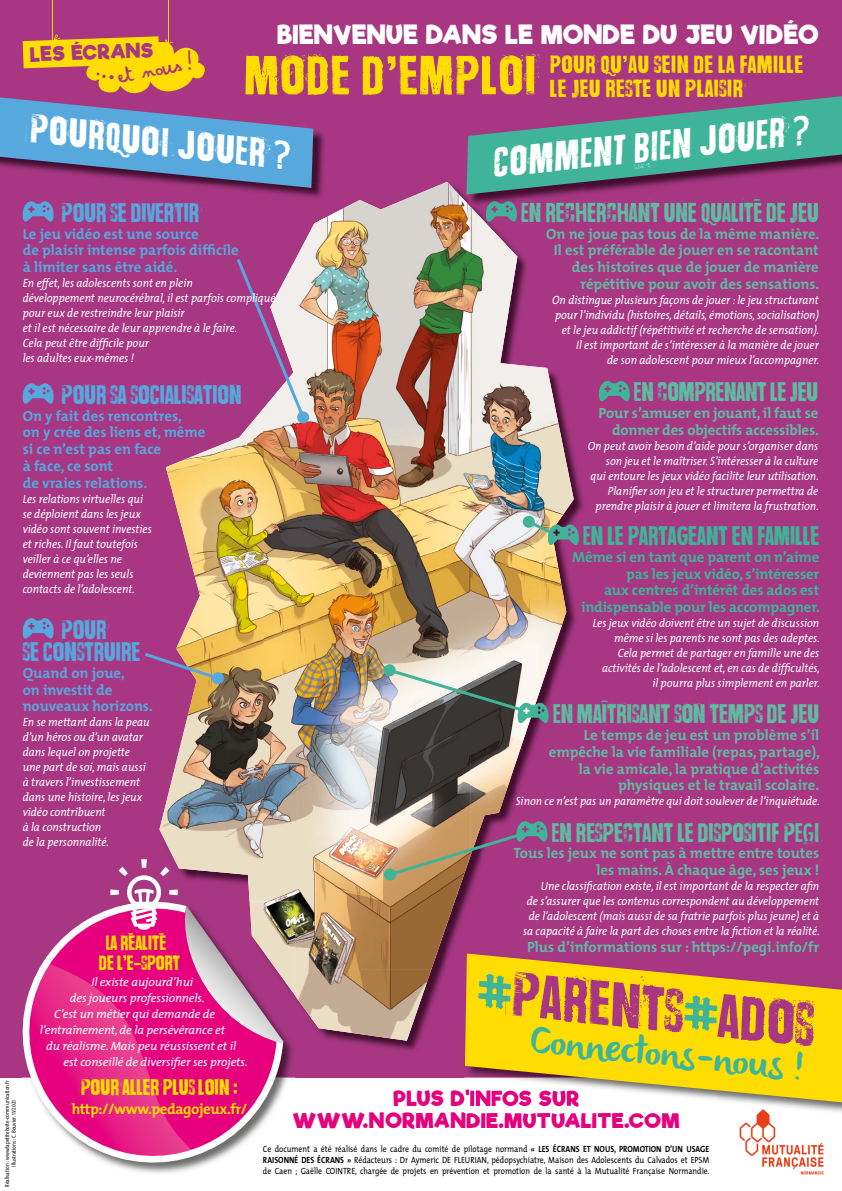
<style>
.page{position:relative;width:842px;height:1191px;background:#fff}
.page>*{position:absolute;margin:0;border:0;box-sizing:border-box;transform-origin:0 0}
.t1{font:60.1px "Wrongtimewrongplace";color:#a83683;scale:1.06 1}
.t2{font:53px "Wrongtimewrongplace";letter-spacing:.025em;color:#fd0;scale:1.06 1}
.t3{font:40.2px "Wrongtimewrongplace";color:#fff}
.t4{font:39.9px "olivier";color:#3fb498}
.t5{font:39px "Wrongtimewrongplace";color:#fff;scale:1.06 1}
.t6{font:26px "Wrongtimewrongplace";color:#5fbca2}
.t7{font:26px/22.3px "Wrongtimewrongplace";color:#56a8dd;text-align:center}
.t8{font:26px "Wrongtimewrongplace";color:#3fb498}
.t9{font:700 25px "Riffic Free";letter-spacing:.03em;color:#fff}
.t10{font:24px "Wrongtimewrongplace";letter-spacing:.02em;color:#fd0;scale:1.06 1}
.t11{font:22px "Wrongtimewrongplace";color:#fd0}
.t12{font:22px "Amandine";color:#a83683}
.t13{font:700 20px "Riffic Free";letter-spacing:.04em;color:#e6007d}
.t14{font:20px/20px "Wrongtimewrongplace";color:#fd0;text-align:center}
.t15{font:700 19px "Riffic Free";color:#a83683}
.t16{font:700 15px "The Mix";letter-spacing:-.03em;color:#fd0}
.t17{font:700 14.8px/16.8px "The Mix";color:#5fbca2;text-align:right}
.t18{font:700 14.8px/16.8px "The Mix";color:#56a8dd}
.t19{font:700 14.8px/16.8px "The Mix";letter-spacing:-.01em;color:#3fb498;text-align:right}
.t20{font:italic 12px/15px "The Mix";color:#fff;text-align:right;scale:.9 1}
.t21{font:italic 12px "The Mix";color:#fff}
.t22{font:9px/11px "The Mix";color:#000;text-align:justify;scale:.86 1}
.t23{font:5.8px/6.5px "The Mix";color:#000;text-align:center;scale:.83 1}
.s1{font-size:23.1px}
.s2{font-size:23.5px}
.s3{font-size:23.8px}
.s4{font-size:22.4px}
.s5{font-family:"The Mix Caps"}
.s6{color:#3fb498}
.s7{font-weight:700}
</style>
<div class="page">
<div style="left:0;top:0;width:842px;height:1077px;background:#a83683"></div>
<img style="left:574px;top:459px;width:9px;height:166px">
<img style="left:410px;top:1040px;width:9px;height:11px">
<img style="left:338px;top:1040px;width:72px;height:11px">
<img style="left:297px;top:182px;width:208px;height:572px">
<img style="left:505px;top:243px;width:35px;height:552px">
<img style="left:263px;top:255px;width:35px;height:744px">
<img style="left:539px;top:367px;width:35px;height:325px">
<img style="left:228px;top:418px;width:35px;height:441px">
<img style="left:159px;top:442px;width:70px;height:417px">
<img style="left:297px;top:754px;width:174px;height:215px">
<img style="left:470px;top:754px;width:35px;height:66px">
<img style="left:297px;top:969px;width:134px;height:71px">
<svg style="left:22px;top:618px;width:32px;height:20px"></svg>
<hr style="left:52px;top:0;width:1px;height:42px;background:#fd0">
<hr style="left:168px;top:0;width:1px;height:44px;background:#fd0">
<svg style="left:237px;top:259px;width:67px;height:159px"></svg>
<div style="left:297px;top:411px;width:12px;height:12px;background:#56a8dd;border-radius:50%"></div>
<svg style="left:145px;top:653px;width:73px;height:29px"></svg>
<div style="left:212px;top:672px;width:12px;height:12px;background:#56a8dd;border-radius:50%"></div>
<svg style="left:22px;top:201px;width:32px;height:21px"></svg>
<svg style="left:599px;top:381px;width:31px;height:20px"></svg>
<svg style="left:22px;top:383px;width:32px;height:21px"></svg>
<img style="left:283px;top:995px;width:12px;height:57px">
<img style="left:283px;top:901px;width:12px;height:94px">
<svg style="left:12px;top:1077px;width:186px;height:96px"></svg>
<svg style="left:18px;top:992px;width:208px;height:175px"></svg>
<img style="left:313px;top:128px;width:12px;height:56px">
<img style="left:224px;top:184px;width:101px;height:16px">
<svg style="left:0;top:35px;width:313px;height:153px"></svg>
<div style="left:384px;top:664px;width:12px;height:12px;background:#3fb498;border-radius:50%"></div>
<div style="left:384px;top:868px;width:12px;height:12px;background:#3fb498;border-radius:50%"></div>
<div style="left:523px;top:516px;width:12px;height:12px;background:#3fb498;border-radius:50%"></div>
<svg style="left:389px;top:669px;width:160px;height:54px;background:#909691"></svg>
<svg style="left:528px;top:520px;width:51px;height:25px"></svg>
<svg style="left:390px;top:820px;width:158px;height:56px"></svg>
<svg style="left:466px;top:96px;width:376px;height:126px"></svg>
<img style="left:739px;top:1116px;width:85px;height:59px">
<img style="left:464px;top:1097px;width:115px;height:9px">
<img style="left:464px;top:1112px;width:215px;height:4px">
<img style="left:756px;top:1104px;width:86px;height:12px">
<svg style="left:465px;top:953px;width:377px;height:151px;fill:#fd0"></svg>
<svg style="left:29px;top:859px;width:254px;height:296px"></svg>
<h3 class="t15" style="left:30px;top:43px;width:124px;rotate:-2deg">LES ÉCRANS</h3>
<h3 class="t12" style="left:114px;top:61px;width:79px;rotate:-11deg">et <span class="s1">n</span><span class="s2">o</span><span class="s3">us</span><span class="s4">!</span></h3>
<h3 class="t9" style="left:277px;top:19px;width:542px">BIENVENUE DANS LE MONDE DU JEU VIDÉO</h3>
<h2 class="t2" style="left:244px;top:46px;width:277px">MODE D EMPLOI</h2>
<h2 class="t2" style="left:386px;top:15px;width:12px">,</h2>
<h3 class="t10" style="left:550px;top:51px;width:240px">POUR QU ’AU SEIN DE LA FAMILLE</h3>
<h3 class="t10" style="left:622px;top:37px;width:6px">,</h3>
<h3 class="t10" style="left:550px;top:75px;width:184px">LE JEU RESTE UN PLAISIR</h3>
<h3 class="t5" style="left:33px;top:107px;width:249px;rotate:6deg">POURQUOI JOUER ?</h3>
<h3 class="t3" style="left:489px;top:141px;width:319px;rotate:-6deg">COMMENT BIEN JOUER ?</h3>
<h3 class="t7" style="left:61px;top:201px;width:140px">POUR SE DIVERTIR</h3>
<p class="t18" style="left:23px;top:225px;width:217px">Le jeu vidéo est une source<br>de plaisir intense parfois difficile à limiter sans être aidé.</p>
<p class="t20" style="left:23px;top:276px;width:282px;text-align:left">En effet, les adolescents sont en plein<br>développement neurocérébral, il est parfois compliqué pour eux de restreindre leur plaisir<br>et il est nécessaire de leur apprendre à le faire.<br>Cela peut être difficile pour<br>les adultes eux-mêmes !</p>
<h3 class="t6" style="left:521px;top:198px;width:299px">EN RECHERCHANT UNE QUALITEÉ DE JEU</h3>
<p class="t17" style="left:546px;top:225px;width:275px">On ne joue pas tous de la même manière.<br>Il est préférable de jouer en se racontant des histoires que de jouer de manière répétitive pour avoir des sensations.</p>
<p class="t20" style="left:552px;top:292px;width:299px">On distingue plusieurs façons de jouer : le jeu structurant pour l’individu (histoires, détails, émotions, socialisation) et le jeu addictif (répétitivité et recherche de sensation).<br>Il est important de s’intéresser à la manière de jouer<br>de son adolescent pour mieux l’accompagner.</p>
<h3 class="t7" style="left:61px;top:383px;width:182px">POUR SA SOCIALISATION</h3>
<p class="t18" style="left:23px;top:407px;width:184px">On y fait des rencontres,<br>on y crée des liens et, même si ce n’est pas en face<br>à face, ce sont<br>de vraies relations.</p>
<p class="t20" style="left:23px;top:491px;width:145px;text-align:left">Les relations virtuelles qui se déploient dans les jeux vidéo sont souvent investies et riches. Il faut toutefois veiller à ce qu’elles ne deviennent pas les seuls contacts de l’adolescent.</p>
<h3 class="t7" style="left:23px;top:618px;width:119px">POUR<br>SE CONSTRUIRE</h3>
<p class="t18" style="left:23px;top:664px;width:132px">Quand on joue,<br>on investit de nouveaux horizons.</p>
<p class="t20" style="left:23px;top:715px;width:143px;text-align:left">En se mettant dans la peau d’un héros ou d’un avatar dans lequel on projette une part de soi, mais aussi à travers l’investissement dans une histoire, les jeux vidéo contribuent<br>à la construction<br>de la personnalité.</p>
<p class="t23" style="left:4px;top:1186px;width:130px;rotate:-90deg">Réalisation : www.lapetiteboite-communication.fr<br>Illustrations : C. Bouvier. <span class="s5">11/2021</span></p>
<h3 class="t14" style="left:99px;top:933px;width:83px">LA REALITE<br>DE L E-SPORT</h3>
<h3 class="t14" style="left:123px;top:941px;width:6px">’,</h3>
<p class="t21" style="left:91px;top:974px;width:103px">Il existe aujourd’hui</p>
<p class="t21" style="left:70px;top:990px;width:136px">des joueurs professionnels.</p>
<p class="t21" style="left:54px;top:1006px;width:162px">C’est un métier qui demande de</p>
<p class="t21" style="left:40px;top:1022px;width:187px">l’entraînement, de la persévérance et</p>
<p class="t21" style="left:46px;top:1038px;width:191px">du réalisme. Mais peu réussissent et il</p>
<p class="t21" style="left:63px;top:1054px;width:186px">est conseillé de diversifier ses projets.</p>
<h3 class="t11" style="left:81px;top:1075px;width:159px">POUR ALLER PLUS LOIN :</h3>
<p class="t16" style="left:72px;top:1099px;width:177px">http://www.pedagojeux.fr/</p>
<h3 class="t6" style="left:634px;top:378px;width:186px">EN COMPRENANT LE JEU</h3>
<p class="t17" style="left:599px;top:405px;width:222px">Pour s’amuser en jouant, il faut se donner des objectifs accessibles.</p>
<p class="t20" style="left:588px;top:438px;width:258px">On peut avoir besoin d’aide pour s’organiser dans son jeu et le maîtriser. S’intéresser à la culture<br>qui entoure les jeux vidéo facilite leur utilisation.<br>Planifier son jeu et le structurer permettra de prendre plaisir à jouer et limitera la frustration.</p>
<h3 class="t8" style="left:583px;top:521px;width:238px">EN LE PARTAGEANT EN FAMILLE</h3>
<p class="t19" style="left:572px;top:548px;width:249px">Même si en tant que parent on n’aime pas les jeux vidéo, s’intéresser<br>aux centres d’intérêt des ados est indispensable pour les accompagner.</p>
<p class="t20" style="left:593px;top:616px;width:254px">Les jeux vidéo doivent être un sujet de discussion même si les parents ne sont pas des adeptes.<br>Cela permet de partager en famille une des activités de l’adolescent et, en cas de difficultés,<br>il pourra plus simplement en parler.</p>
<h3 class="t6" style="left:553px;top:699px;width:268px">EN MAITRISANT SON TEMPS DE JEU</h3>
<p class="t17" style="left:549px;top:726px;width:273px">Le temps de jeu est un problème s’il empêche la vie familiale (repas, partage), la vie amicale, la pratique d’activités physiques et le travail scolaire.</p>
<p class="t20" style="left:516px;top:794px;width:339px">Sinon ce n’est pas un paramètre qui doit soulever de l’inquiétude.</p>
<h3 class="t6" style="left:551px;top:818px;width:269px">EN RESPECTANT LE DISPOSITIF PEGI</h3>
<p class="t17" style="left:513px;top:845px;width:307px">Tous les jeux ne sont pas à mettre entre toutes les mains. À chaque âge, ses jeux !</p>
<p class="t20" style="left:523px;top:879px;width:331px">Une classification existe, il est important de la respecter afin<br>de s’assurer que les contenus correspondent au développement de l’adolescent (mais aussi de sa fratrie parfois plus jeune) et à sa capacité à faire la part des choses entre la fiction et la réalité.</p>
<p class="t17" style="left:527px;top:939px;width:294px">Plus d’informations sur : https://pegi.info/fr</p>
<h1 class="t1" style="left:482px;top:957px;width:350px;rotate:6deg"><span class="s6">#</span>PARENTS<span class="s6">#</span>ADOS…</h1>
<h3 class="t4" style="left:533px;top:1016px;width:276px;rotate:6deg">Connectons-nous !</h3>
<h3 class="t13" style="left:293px;top:1109px;width:388px">WWW.NORMANDIE.MUTUALITE.COM</h3>
<p class="t22" style="left:263px;top:1143px;width:521px">Ce document a été réalisé dans le cadre du comité de pilotage normand <span class="s7">« LES ÉCRANS ET NOUS, PROMOTION D’UN USAGE RAISONNÉ DES ÉCRANS »</span> Rédacteurs : Dr Aymeric DE FLEURIAN, pédopsychiatre, Maison des Adolescents du Calvados et EPSM de Caen ; Gaëlle COINTRE, chargée de projets en prévention et promotion de la santé à la Mutualité Française Normandie.</p>
</div>
